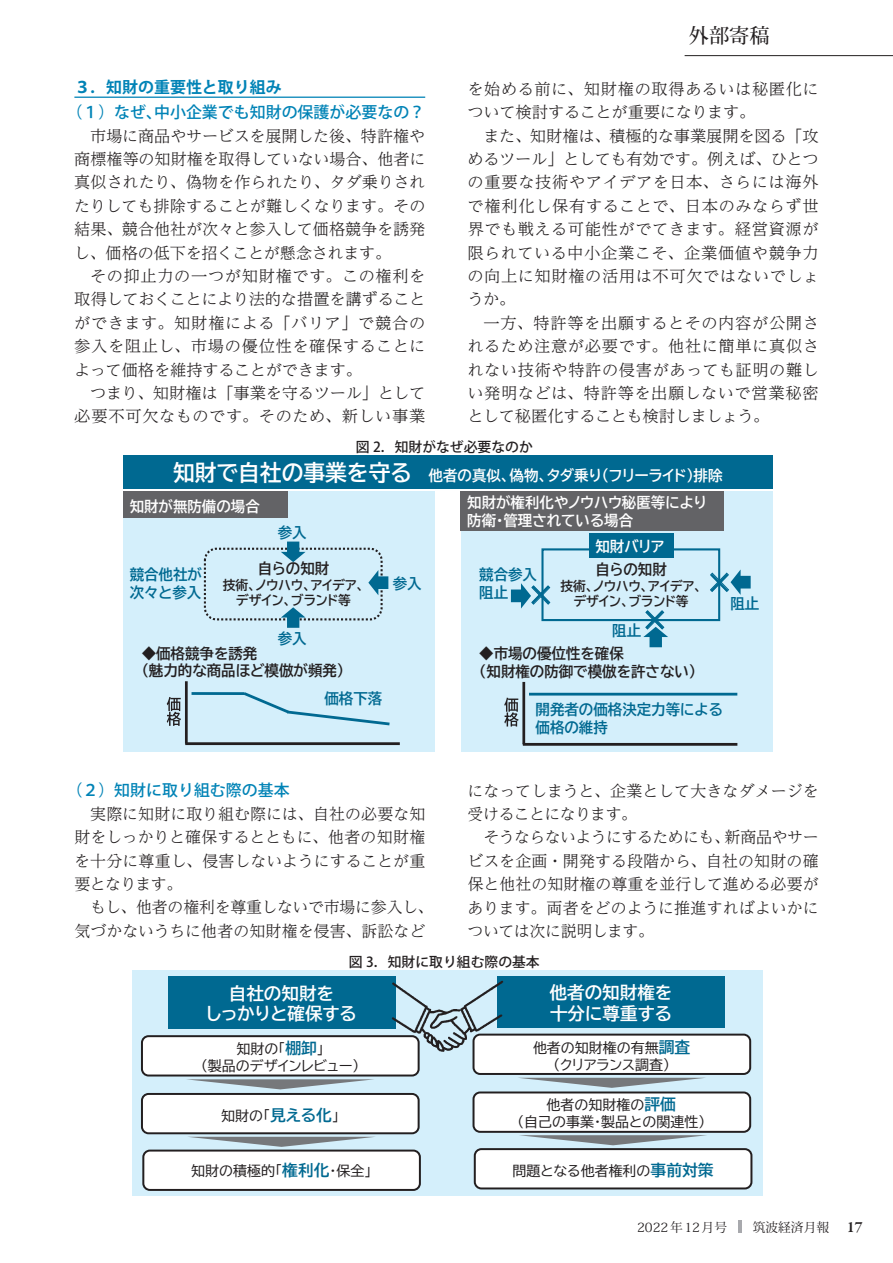
<style>
.page{position:relative;width:893px;height:1263px;background:#fff}
.page>*{position:absolute;margin:0;border:0;box-sizing:border-box;transform-origin:0 0}
.t1{font:25.95px "MS Mincho";color:#006991}
.t2{font:500 20.25px "Koz Min Pro";color:#231f20}
.t3{font:17.4px/20.9px "BIZ UDP Gothic Bold";color:#fff;text-align:center}
.t4{font:300 15.9px/23.4px "UD Reimin Pr 6 N";color:#231f20;text-align:justify}
.t5{font:300 15.9px/23.4px "UD Reimin Pr 6 N";letter-spacing:.02em;color:#231f20;text-align:right}
.t6{font:500 15.9px "Koz Go Pr 6 N";color:#0083b6}
.t7{font:700 15.9px "Koz Go Pr 6 N";color:#0083b6}
.t8{font:14.85px/30.6px "BIZ UDP Gothic Bold";color:#fff}
.t9{font:14.85px/17.9px "BIZ UDP Gothic Bold";color:#231f20}
.t10{font:14.85px/17.9px "BIZ UDP Gothic Bold";color:#006991}
.t11{font:13.8px/17px "BIZ UDP Gothic";color:#231f20;text-align:center}
.t12{font:500 13.8px "Koz Go Pr 6 N";color:#231f20}
.t13{font:13.05px/15.6px "BIZ UDP Gothic Bold";color:#231f20;text-align:center}
.t14{font:12.75px "Koz Min Pr 6 N";color:#231f20}
.s1{font-size:22.2px}
.s2{font-family:"BIZ UDP Gothic Bold";font-size:15.6px;color:#006991}
.s3{font-family:"Garamond Premr Pro";font-weight:600;font-size:15.9px}
</style>
<div class="page">
<hr style="left:685px;top:55px;width:208px;height:1px;background:#231f20">
<hr style="left:74px;top:97px;width:351px;height:1px;background:#0083b6">
<div style="left:123px;top:455px;width:650px;height:33px;background:#006991"></div>
<div style="left:123px;top:492px;width:312px;height:260px;background:#d4effb"></div>
<div style="left:123px;top:492px;width:165px;height:26px;background:#636366"></div>
<div style="left:204px;top:548px;width:179px;height:72px;border:2px dashed #231f20;border-radius:12px"></div>
<svg style="left:281px;top:542px;width:25px;height:20px"></svg>
<svg style="left:368px;top:570px;width:20px;height:25px"></svg>
<svg style="left:281px;top:607px;width:25px;height:21px"></svg>
<hr style="left:185px;top:681px;width:3px;height:63px;background:#231f20">
<hr style="left:185px;top:742px;width:215px;height:3px;background:#231f20">
<hr style="left:192px;top:692px;width:52px;height:3px;background:#006991">
<svg style="left:240px;top:692px;width:150px;height:34px"></svg>
<svg style="left:167px;top:697px;width:14px;height:29px"></svg>
<div style="left:461px;top:492px;width:312px;height:260px;background:#d4effb"></div>
<div style="left:461px;top:492px;width:263px;height:39px;background:#636366"></div>
<div style="left:541px;top:548px;width:179px;height:73px;border:2px solid #006991"></div>
<div style="left:589px;top:533px;width:84px;height:25px;background:#006991"></div>
<hr style="left:522px;top:682px;width:3px;height:62px;background:#231f20">
<hr style="left:523px;top:743px;width:214px;height:3px;background:#231f20">
<hr style="left:529px;top:693px;width:208px;height:2px;background:#006991">
<svg style="left:504px;top:698px;width:15px;height:28px"></svg>
<svg style="left:643px;top:610px;width:25px;height:37px"></svg>
<svg style="left:710px;top:569px;width:41px;height:26px"></svg>
<svg style="left:511px;top:583px;width:40px;height:25px"></svg>
<div style="left:132px;top:971px;width:631px;height:225px;background:#d4effb"></div>
<div style="left:168px;top:976px;width:227px;height:52px;background:#006991"></div>
<div style="left:142px;top:1036px;width:277px;height:39px;background:#fff;border-radius:7px"></div>
<div style="left:141px;top:1035px;width:279px;height:41px;border:2px solid #231f20;border-radius:7px"></div>
<div style="left:497px;top:976px;width:228px;height:52px;background:#006991"></div>
<svg style="left:187px;top:1079px;width:187px;height:10px"></svg>
<div style="left:142px;top:1094px;width:277px;height:39px;background:#fff;border-radius:7px"></div>
<div style="left:141px;top:1093px;width:279px;height:41px;border:2px solid #231f20;border-radius:7px"></div>
<div style="left:143px;top:1150px;width:277px;height:40px;background:#fff;border-radius:7px"></div>
<div style="left:142px;top:1149px;width:279px;height:42px;border:2px solid #231f20;border-radius:7px"></div>
<svg style="left:190px;top:1137px;width:183px;height:10px"></svg>
<div style="left:473px;top:1034px;width:277px;height:40px;background:#fff;border-radius:7px"></div>
<div style="left:472px;top:1033px;width:279px;height:42px;border:2px solid #231f20;border-radius:7px"></div>
<svg style="left:520px;top:1078px;width:183px;height:10px"></svg>
<div style="left:473px;top:1092px;width:277px;height:40px;background:#fff;border-radius:7px"></div>
<div style="left:472px;top:1091px;width:279px;height:42px;border:2px solid #231f20;border-radius:7px"></div>
<div style="left:475px;top:1149px;width:276px;height:39px;background:#fff;border-radius:7px"></div>
<div style="left:474px;top:1148px;width:278px;height:41px;border:2px solid #231f20;border-radius:7px"></div>
<svg style="left:519px;top:1135px;width:188px;height:10px"></svg>
<img style="left:380px;top:976px;width:137px;height:101px">
<svg style="left:738px;top:1220px;width:3px;height:13px"></svg>
<p class="t7" style="left:74px;top:78px;width:209px">３．知財の重要性と取り組み</p>
<p class="t6" style="left:66px;top:103px;width:360px">（１）なぜ、中小企業でも知財の保護が必要なの？</p>
<p class="t4" style="left:74px;top:123px;width:353px;text-indent:16px">市場に商品やサービスを展開した後、特許権や商標権等の知財権を取得していない場合、他者に真似されたり、偽物を作られたり、タダ乗りされたりしても排除することが難しくなります。その結果、競合他社が次々と参入して価格競争を誘発し、価格の低下を招くことが懸念されます。</p>
<p class="t4" style="left:74px;top:264px;width:353px;text-indent:16px">その抑止力の一つが知財権です。この権利を取得しておくことにより法的な措置を講ずることができます。知財権による「バリア」で競合の参入を阻止し、市場の優位性を確保することによって価格を維持することができます。</p>
<p class="t5" style="left:74px;top:381px;width:353px">つまり、知財権は「事業を守るツール」として必要不可欠なものです。そのため、新しい事業</p>
<p class="t2" style="left:689px;top:21px;width:102px">外部寄稿　</p>
<p class="t5" style="left:467px;top:77px;width:353px;text-align:left">を始める前に、知財権の取得あるいは秘匿化について検討することが重要になります。</p>
<p class="t4" style="left:467px;top:123px;width:353px;text-indent:16px">また、知財権は、積極的な事業展開を図る「攻めるツール」としても有効です。例えば、ひとつの重要な技術やアイデアを日本、さらには海外で権利化し保有することで、日本のみならず世界でも戦える可能性がでてきます。経営資源が限られている中小企業こそ、企業価値や競争力の向上に知財権の活用は不可欠ではないでしょうか。</p>
<p class="t4" style="left:467px;top:310px;width:353px;text-indent:16px">一方、特許等を出願するとその内容が公開されるため注意が必要です。他社に簡単に真似されない技術や特許の侵害があっても証明の難しい発明などは、特許等を出願しないで営業秘密として秘匿化することも検討しましょう。</p>
<p class="t12" style="left:356px;top:439px;width:179px">図 2．知財がなぜ必要なのか</p>
<p class="t8" style="left:130px;top:460px;width:594px;text-indent:43px"><span class="s1">知財で自社の事業を守る</span> 他者の真似、偽物、タダ乗り（フリーライド）排除知財が無防備の場合</p>
<p class="t8" style="left:467px;top:493px;width:241px;line-height:17.9px">知財が権利化やノウハウ秘匿等により防衛・管理されている場合</p>
<p class="t10" style="left:479px;top:565px;width:59px">競合参入阻止</p>
<p class="t9" style="left:595px;top:560px;width:73px">自らの知財</p>
<p class="t10" style="left:278px;top:523px;width:30px">参入</p>
<p class="t8" style="left:595px;top:531px;width:70px">知財バリア</p>
<p class="t10" style="left:130px;top:565px;width:74px">競合他社が次々と参入</p>
<p class="t9" style="left:258px;top:559px;width:73px">自らの知財</p>
<h1 class="t1" style="left:707px;top:569px;width:27px">✕</h1>
<p class="t13" style="left:223px;top:577px;width:143px">技術、ノウハウ、アイデア、デザイン、ブランド等</p>
<p class="t10" style="left:393px;top:574px;width:30px">参入</p>
<p class="t10" style="left:278px;top:629px;width:30px">参入</p>
<p class="t13" style="left:560px;top:578px;width:143px">技術、ノウハウ、アイデア、デザイン、ブランド等</p>
<h1 class="t1" style="left:528px;top:582px;width:27px">✕</h1>
<p class="t10" style="left:730px;top:594px;width:30px">阻止</p>
<h1 class="t1" style="left:642px;top:607px;width:27px">✕</h1>
<p class="t10" style="left:612px;top:622px;width:30px">阻止</p>
<p class="t9" style="left:142px;top:644px;width:204px">◆価格競争を誘発<br>（魅力的な商品ほど模倣が頻発）</p>
<p class="t10" style="left:324px;top:690px;width:59px">価格下落</p>
<p class="t9" style="left:479px;top:645px;width:218px">◆市場の優位性を確保<br>（知財権の防御で模倣を許さない）</p>
<p class="t10" style="left:536px;top:700px;width:189px">開発者の価格決定力等による価格の維持</p>
<p class="t6" style="left:66px;top:782px;width:225px">（２）知財に取り組む際の基本</p>
<p class="t4" style="left:74px;top:802px;width:353px;text-indent:16px">実際に知財に取り組む際には、自社の必要な知財をしっかりと確保するとともに、他者の知財権を十分に尊重し、侵害しないようにすることが重要となります。</p>
<p class="t4" style="left:74px;top:895px;width:361px;text-indent:16px">もし、他者の権利を尊重しないで市場に参入し、気づかないうちに他者の知財権を侵害、訴訟など</p>
<p class="t4" style="left:467px;top:778px;width:353px">になってしまうと、企業として大きなダメージを受けることになります。</p>
<p class="t4" style="left:467px;top:825px;width:353px;text-indent:16px">そうならないようにするためにも、新商品やサービスを企画・開発する段階から、自社の知財の確保と他社の知財権の尊重を並行して進める必要があります。両者をどのように推進すればよいかについては次に説明します。</p>
<p class="t12" style="left:349px;top:954px;width:192px">図 3．知財に取り組む際の基本</p>
<p class="t3" style="left:206px;top:982px;width:152px">自社の知財を<br>しっかりと確保する</p>
<p class="t11" style="left:201px;top:1040px;width:160px">知財の「<span class="s2">棚卸</span>」<br>（製品のデザインレビュー）</p>
<p class="t11" style="left:221px;top:1108px;width:119px">知財の「<span class="s2">見える化</span>」</p>
<p class="t11" style="left:191px;top:1163px;width:182px">知財の積極的「<span class="s2">権利化</span>・保全」</p>
<p class="t3" style="left:550px;top:982px;width:124px;text-align:left">他者の知財権を十分に尊重する</p>
<p class="t11" style="left:533px;top:1039px;width:159px">他者の知財権の有無<span class="s2">調査</span>（クリアランス調査）</p>
<p class="t11" style="left:517px;top:1096px;width:190px">他者の知財権の<span class="s2">評価<br></span>（自己の事業・製品との関連性）</p>
<p class="t11" style="left:512px;top:1162px;width:203px">問題となる他者権利の<span class="s2">事前対策</span></p>
<p class="t14" style="left:637px;top:1220px;width:227px">2022年 12月号　　筑波経済月報 <span class="s3">17</span></p>
</div>
